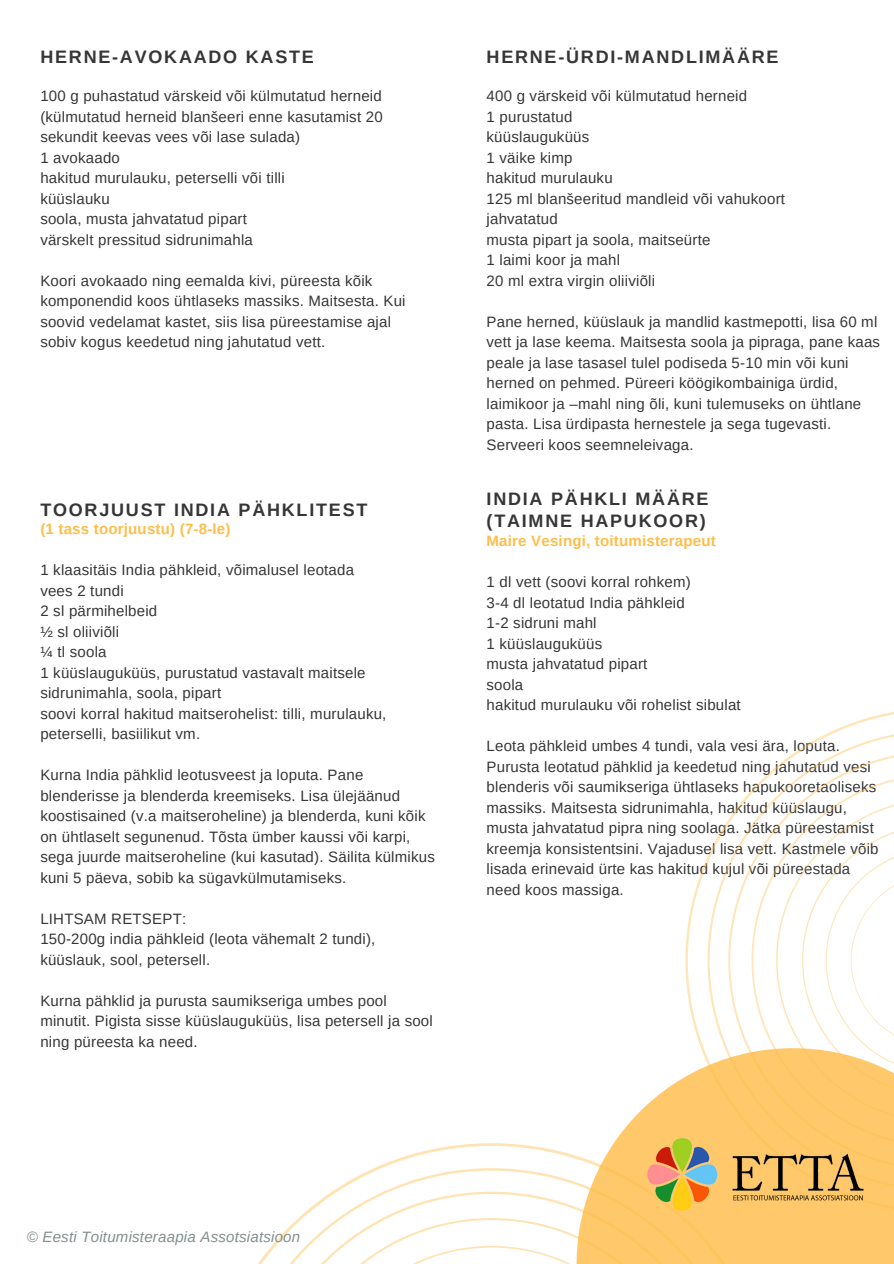
<style>
.page{position:relative;width:894px;height:1264px;background:#fff}
.page>*{position:absolute;margin:0;border:0;box-sizing:border-box;transform-origin:0 0}
.t1{font:700 18px "Arimo";letter-spacing:.095em;color:#363636}
.t2{font:15px/20.5px "Arimo";letter-spacing:.015em;color:#363636}
.t3{font:700 15px "Arimo";letter-spacing:.015em;color:#ffbd4a}
.t4{font:italic 15px "Arimo";letter-spacing:.015em;color:#848e8e}
</style>
<div class="page">
<svg style="left:685px;top:712px;width:208px;height:336px"></svg>
<svg style="left:707px;top:730px;width:186px;height:318px"></svg>
<svg style="left:375px;top:1143px;width:201px;height:25px"></svg>
<svg style="left:259px;top:1168px;width:317px;height:95px"></svg>
<svg style="left:576px;top:1048px;width:317px;height:215px;fill:#ffc96b"></svg>
<img style="left:646px;top:1135px;width:221px;height:78px">
<p class="t1" style="left:40px;top:46px;width:275px">HERNE-AVOKAADO KASTE</p>
<p class="t2" style="left:40px;top:86px;width:344px;text-align:justify">100 g puhastatud värskeid või külmutatud herneid (külmutatud herneid blanšeeri enne kasutamist 20 sekundit keevas vees või lase sulada)</p>
<p class="t2" style="left:40px;top:147px;width:81px">1 avokaado</p>
<p class="t2" style="left:40px;top:168px;width:246px">hakitud murulauku, peterselli või tilli</p>
<p class="t2" style="left:40px;top:188px;width:71px">küüslauku</p>
<p class="t2" style="left:40px;top:209px;width:208px">soola, musta jahvatatud pipart</p>
<p class="t2" style="left:40px;top:229px;width:214px">värskelt pressitud sidrunimahla</p>
<p class="t2" style="left:40px;top:270px;width:366px">Koori avokaado ning eemalda kivi, püreesta kõik komponendid koos ühtlaseks massiks. Maitsesta. Kui soovid vedelamat kastet, siis lisa püreestamise ajal</p>
<p class="t2" style="left:40px;top:332px;width:286px">sobiv kogus keedetud ning jahutatud vett.</p>
<p class="t1" style="left:40px;top:499px;width:328px">TOORJUUST INDIA PÄHKLITEST</p>
<p class="t3" style="left:40px;top:521px;width:192px">(1 tass toorjuustu) (7-8-le)</p>
<p class="t2" style="left:40px;top:560px;width:315px">1 klaasitäis India pähkleid, võimalusel leotada</p>
<p class="t2" style="left:40px;top:580px;width:85px">vees 2 tundi</p>
<p class="t2" style="left:40px;top:601px;width:118px">2 sl pärmihelbeid</p>
<p class="t2" style="left:40px;top:621px;width:80px">½ sl oliiviõli</p>
<p class="t2" style="left:40px;top:642px;width:68px">¼ tl soola</p>
<p class="t2" style="left:40px;top:662px;width:326px">1 küüslauguküüs, purustatud vastavalt maitsele sidrunimahla, soola, pipart</p>
<p class="t2" style="left:40px;top:703px;width:347px">soovi korral hakitud maitserohelist: tilli, murulauku, peterselli, basiilikut vm.</p>
<p class="t2" style="left:40px;top:764px;width:396px">Kurna India pähklid leotusveest ja loputa. Pane blenderisse ja blenderda kreemiseks. Lisa ülejäänud koostisained (v.a maitseroheline) ja blenderda, kuni kõik on ühtlaselt segunenud. Tõsta ümber kaussi või karpi, sega juurde maitseroheline (kui kasutad). Säilita külmikus kuni 5 päeva, sobib ka sügavkülmutamiseks.</p>
<p class="t2" style="left:40px;top:908px;width:147px">LIHTSAM RETSEPT:</p>
<p class="t2" style="left:40px;top:928px;width:336px">150-200g india pähkleid (leota vähemalt 2 tundi), küüslauk, sool, petersell.</p>
<p class="t2" style="left:40px;top:990px;width:394px">Kurna pähklid ja purusta saumikseriga umbes pool minutit. Pigista sisse küüslauguküüs, lisa petersell ja sool ning püreesta ka need.</p>
<p class="t1" style="left:486px;top:46px;width:293px">HERNE-ÜRDI-MANDLIMÄÄRE</p>
<p class="t2" style="left:486px;top:86px;width:262px">400 g värskeid või külmutatud herneid</p>
<p class="t2" style="left:486px;top:106px;width:87px">1 purustatud</p>
<p class="t2" style="left:486px;top:127px;width:104px">küüslauguküüs</p>
<p class="t2" style="left:486px;top:147px;width:87px">1 väike kimp</p>
<p class="t2" style="left:486px;top:168px;width:128px">hakitud murulauku</p>
<p class="t2" style="left:486px;top:188px;width:300px">125 ml blanšeeritud mandleid või vahukoort</p>
<p class="t2" style="left:486px;top:209px;width:73px">jahvatatud</p>
<p class="t2" style="left:486px;top:229px;width:225px">musta pipart ja soola, maitseürte</p>
<p class="t2" style="left:486px;top:250px;width:135px">1 laimi koor ja mahl</p>
<p class="t2" style="left:486px;top:270px;width:170px">20 ml extra virgin oliiviõli</p>
<p class="t2" style="left:486px;top:311px;width:395px">Pane herned, küüslauk ja mandlid kastmepotti, lisa 60 ml vett ja lase keema. Maitsesta soola ja pipraga, pane kaas peale ja lase tasasel tulel podiseda 5-10 min või kuni herned on pehmed. Püreeri köögikombainiga ürdid, laimikoor ja –mahl ning õli, kuni tulemuseks on ühtlane pasta. Lisa ürdipasta hernestele ja sega tugevasti.<br>Serveeri koos seemneleivaga.</p>
<p class="t1" style="left:486px;top:488px;width:223px">INDIA PÄHKLI MÄÄRE</p>
<p class="t1" style="left:486px;top:511px;width:221px">(TAIMNE HAPUKOOR)</p>
<p class="t3" style="left:486px;top:533px;width:231px">Maire Vesingi, toitumisterapeut</p>
<p class="t2" style="left:486px;top:572px;width:206px">1 dl vett (soovi korral rohkem)</p>
<p class="t2" style="left:486px;top:592px;width:200px">3-4 dl leotatud India pähkleid</p>
<p class="t2" style="left:486px;top:613px;width:111px">1-2 sidruni mahl</p>
<p class="t2" style="left:486px;top:633px;width:117px">1 küüslauguküüs</p>
<p class="t2" style="left:486px;top:654px;width:162px">musta jahvatatud pipart</p>
<p class="t2" style="left:486px;top:674px;width:38px">soola</p>
<p class="t2" style="left:486px;top:695px;width:255px">hakitud murulauku või rohelist sibulat</p>
<p class="t2" style="left:486px;top:736px;width:393px">Leota pähkleid umbes 4 tundi, vala vesi ära, loputa.<br>Purusta leotatud pähklid ja keedetud ning jahutatud vesi blenderis või saumikseriga ühtlaseks hapukooretaoliseks massiks. Maitsesta sidrunimahla, hakitud küüslaugu, musta jahvatatud pipra ning soolaga. Jätka püreestamist kreemja konsistentsini. Vajadusel lisa vett. Kastmele võib lisada erinevaid ürte kas hakitud kujul või püreestada need koos massiga.</p>
<p class="t4" style="left:27px;top:1228px;width:275px">© Eesti Toitumisteraapia Assotsiatsioon</p>
</div>
